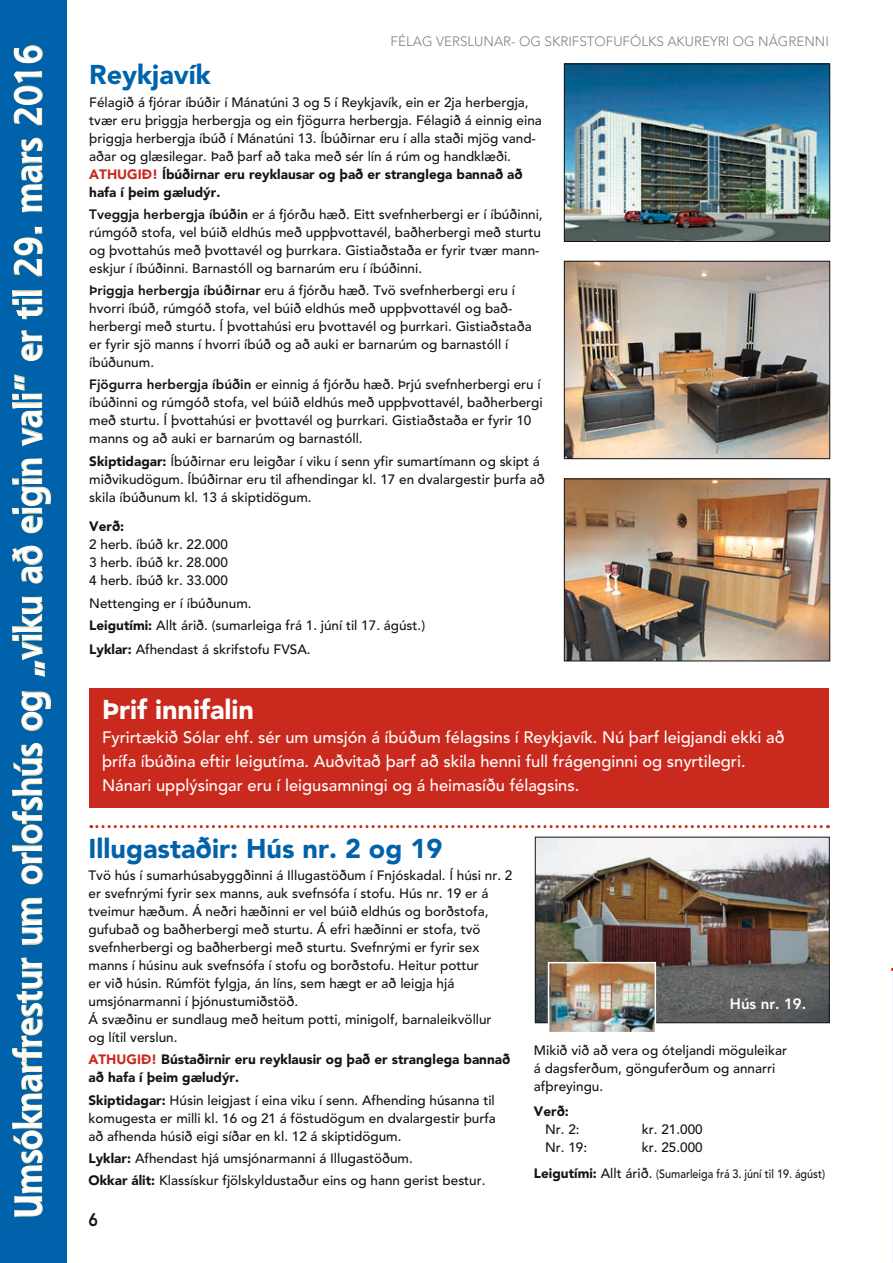
<style>
.page{position:relative;width:893px;height:1263px;background:#fff}
.page>*{position:absolute;margin:0;border:0;box-sizing:border-box;transform-origin:0 0}
.t1{font:700 37.5px "Shannon";letter-spacing:-.01em;color:#fff;scale:.91 1}
.t2{font:900 27px "Avenir";color:#0062aa}
.t3{font:900 27px "Avenir";color:#fff}
.t4{font:800 18px "Avenir";color:#131413;scale:.9 1}
.t5{font:500 16.5px/24px "Avenir";color:#fff}
.t6{font:800 15px "Avenir";color:#fff}
.t7{font:500 13.5px/18px "Avenir";color:#131413}
.t8{font:900 13.5px/18px "Avenir";color:#131413}
.t9{font:300 13.5px "Avenir";color:#818181}
.t10{font:500 12px "Avenir";color:#131413;scale:.9 1}
.s1{font-weight:900;color:#ca2a1e}
.s2{font-weight:900}
.s3{font-weight:800}
.s4{color:#ca2a1e}
.s5{font-weight:900;font-size:13.5px}
.s6{font-size:13.5px}
</style>
<div class="page">
<hr style="left:892px;top:969px;width:1px;height:294px;background:#f5f6fd">
<img style="left:566px;top:66px;width:262px;height:174px">
<div style="left:564px;top:64px;width:266px;height:178px;border:1px solid #131413"></div>
<img style="left:566px;top:263px;width:262px;height:194px">
<div style="left:564px;top:261px;width:266px;height:198px;border:1px solid #131413"></div>
<img style="left:566px;top:481px;width:262px;height:178px">
<div style="left:564px;top:479px;width:266px;height:182px;border:1px solid #131413"></div>
<svg style="left:91px;top:825px;width:737px;height:3px"></svg>
<img style="left:537px;top:839px;width:291px;height:182px">
<div style="left:535px;top:837px;width:295px;height:186px;border:1px solid #131413"></div>
<img style="left:551px;top:965px;width:102px;height:65px">
<div style="left:548px;top:962px;width:108px;height:71px;border:2px solid #fff"></div>
<div style="left:0;top:0;width:66px;height:1263px;background:#0062aa"></div>
<svg style="left:12px;top:957px;width:31px;height:260px"></svg>
<svg style="left:21px;top:897px;width:22px;height:48px"></svg>
<svg style="left:12px;top:743px;width:31px;height:141px"></svg>
<svg style="left:21px;top:691px;width:30px;height:40px"></svg>
<svg style="left:12px;top:596px;width:33px;height:81px"></svg>
<svg style="left:12px;top:545px;width:31px;height:39px"></svg>
<svg style="left:12px;top:458px;width:39px;height:75px"></svg>
<svg style="left:12px;top:374px;width:31px;height:72px"></svg>
<svg style="left:21px;top:330px;width:22px;height:31px"></svg>
<svg style="left:12px;top:290px;width:31px;height:30px"></svg>
<svg style="left:14px;top:226px;width:29px;height:51px"></svg>
<svg style="left:21px;top:138px;width:22px;height:75px"></svg>
<svg style="left:13px;top:71px;width:30px;height:55px"></svg>
<svg style="left:14px;top:45px;width:29px;height:18px"></svg>
<div style="left:89px;top:688px;width:740px;height:120px;background:#ca2a1e"></div>
<h1 class="t1" style="left:5px;top:1219px;width:1293px;rotate:-90deg">Umsóknarfrestur um orlofshús og „viku að eigin vali“ er til 29. mars 2016</h1>
<p class="t9" style="left:390px;top:33px;width:440px">FÉLAG VERSLUNAR- OG SKRIFSTOFUFÓLKS AKUREYRI OG NÁGRENNI</p>
<h2 class="t2" style="left:89px;top:59px;width:123px">Reykjavík</h2>
<p class="t7" style="left:89px;top:93px;width:454px">Félagið á fjórar íbúðir í Mánatúni 3 og 5 í Reykjavík, ein er 2ja herbergja, tvær eru þriggja herbergja og ein fjögurra herbergja. Félagið á einnig eina þriggja herbergja íbúð í Mánatúni 13. Íbúðirnar eru í alla staði mjög vand&shy;aðar og glæsilegar. Það þarf að taka með sér lín á rúm og handklæði.<br><span class="s1">ATHUGIÐ!</span> <span class="s2">Íbúðirnar eru reyklausar og það er stranglega bannað að hafa í þeim gæludýr.</span></p>
<p class="t7" style="left:89px;top:205px;width:455px"><span class="s3">Tveggja herbergja íbúðin</span> er á fjórðu hæð. Eitt svefnherbergi er í íbúðinni, rúmgóð stofa, vel búið eldhús með uppþvottavél, baðherbergi með sturtu og þvottahús með þvottavél og þurrkara. Gistiaðstaða er fyrir tvær mann&shy;eskjur í íbúðinni. Barnastóll og barnarúm eru í íbúðinni.</p>
<p class="t7" style="left:89px;top:282px;width:444px"><span class="s3">Þriggja herbergja íbúðirnar</span> eru á fjórðu hæð. Tvö svefnherbergi eru í hvorri íbúð, rúmgóð stofa, vel búið eldhús með uppþvottavél og bað&shy;herbergi með sturtu. Í þvottahúsi eru þvottavél og þurrkari. Gistiaðstaða er fyrir sjö manns í hvorri íbúð og að auki er barnarúm og barnastóll í íbúðunum.</p>
<p class="t7" style="left:89px;top:376px;width:455px"><span class="s3">Fjögurra herbergja íbúðin</span> er einnig á fjórðu hæð. Þrjú svefnherbergi eru í íbúðinni og rúmgóð stofa, vel búið eldhús með uppþvottavél, baðherbergi með sturtu. Í þvottahúsi er þvottavél og þurrkari. Gistiaðstaða er fyrir 10 manns og að auki er barnarúm og barnastóll.</p>
<p class="t7" style="left:89px;top:452px;width:457px"><span class="s2">Skiptidagar:</span> Íbúðirnar eru leigðar í viku í senn yfir sumartímann og skipt á miðvikudögum. Íbúðirnar eru til afhendingar kl. 17 en dvalargestir þurfa að skila íbúðunum kl. 13 á skiptidögum.</p>
<p class="t8" style="left:89px;top:517px;width:36px">Verð:</p>
<p class="t7" style="left:89px;top:536px;width:140px;text-align:justify">2 herb. íbúð kr. 22.000<br>3 herb. íbúð kr. 28.000<br>4 herb. íbúð kr. 33.000</p>
<p class="t7" style="left:89px;top:592px;width:337px;line-height:22.2px">Nettenging er í íbúðunum.<br><span class="s2">Leigutími:</span> Allt árið. (sumarleiga frá 1. júní til 17. ágúst.)</p>
<p class="t7" style="left:89px;top:641px;width:223px"><span class="s2">Lyklar:</span> Afhendast á skrifstofu FVSA.</p>
<h2 class="t3" style="left:102px;top:693px;width:154px">Þrif innifalin</h2>
<p class="t5" style="left:102px;top:725px;width:684px">Fyrirtækið Sólar ehf. sér um umsjón á íbúðum félagsins í Reykjavík. Nú þarf leigjandi ekki að þrífa íbúðina eftir leigutíma. Auðvitað þarf að skila henni full frágenginni og snyrtilegri.<br>Nánari upplýsingar eru í leigusamningi og á heimasíðu félagsins.</p>
<h2 class="t2" style="left:89px;top:832px;width:355px">Illugastaðir: Hús nr. 2 og 19</h2>
<p class="t7" style="left:89px;top:867px;width:425px">Tvö hús í sumarhúsabyggðinni á Illugastöðum í Fnjóskadal. Í húsi nr. 2 er svefnrými fyrir sex manns, auk svefnsófa í stofu. Hús nr. 19 er á tveimur hæðum. Á neðri hæðinni er vel búið eldhús og borðstofa, gufubað og baðherbergi með sturtu. Á efri hæðinni er stofa, tvö svefnherbergi og baðherbergi með sturtu. Svefnrými er fyrir sex manns í húsinu auk svefnsófa í stofu og borðstofu. Heitur pottur<br>er við húsin. Rúmföt fylgja, án líns, sem hægt er að leigja hjá umsjónarmanni í þjónustumiðstöð.<br>Á svæðinu er sundlaug með heitum potti, minigolf, barnaleikvöllur<br>og lítil verslun.</p>
<p class="t8" style="left:89px;top:1050px;width:423px"><span class="s4">ATHUGIÐ!</span> Bústaðirnir eru reyklausir og það er stranglega bannað að hafa í þeim gæludýr.</p>
<p class="t7" style="left:89px;top:1091px;width:409px;text-align:justify"><span class="s2">Skiptidagar:</span> Húsin leigjast í eina viku í senn. Afhending húsanna til komugesta er milli kl. 16 og 21 á föstudögum en dvalargestir þurfa að afhenda húsið eigi síðar en kl. 12 á skiptidögum.</p>
<p class="t7" style="left:89px;top:1147px;width:399px;line-height:22.2px"><span class="s2">Lyklar:</span> Afhendast hjá umsjónarmanni á Illugastöðum.<br><span class="s2">Okkar álit:</span> Klassískur fjölskyldustaður eins og hann gerist bestur.</p>
<h3 class="t4" style="left:89px;top:1209px;width:12px">6</h3>
<p class="t6" style="left:730px;top:995px;width:78px">Hús nr. 19.</p>
<p class="t7" style="left:534px;top:1041px;width:255px">Mikið við að vera og óteljandi möguleikar á dagsferðum, gönguferðum og annarri afþreyingu.</p>
<p class="t8" style="left:534px;top:1102px;width:36px">Verð:</p>
<p class="t7" style="left:545px;top:1121px;width:36px">Nr. 2:</p>
<p class="t7" style="left:642px;top:1121px;width:62px">kr. 21.000</p>
<p class="t7" style="left:545px;top:1139px;width:44px">Nr. 19:</p>
<p class="t7" style="left:642px;top:1139px;width:62px">kr. 25.000</p>
<p class="t10" style="left:534px;top:1167px;width:325px"><span class="s5">Leigutími:</span> <span class="s6">Allt árið.</span> (Sumarleiga frá 3. júní til 19. ágúst)</p>
</div>
